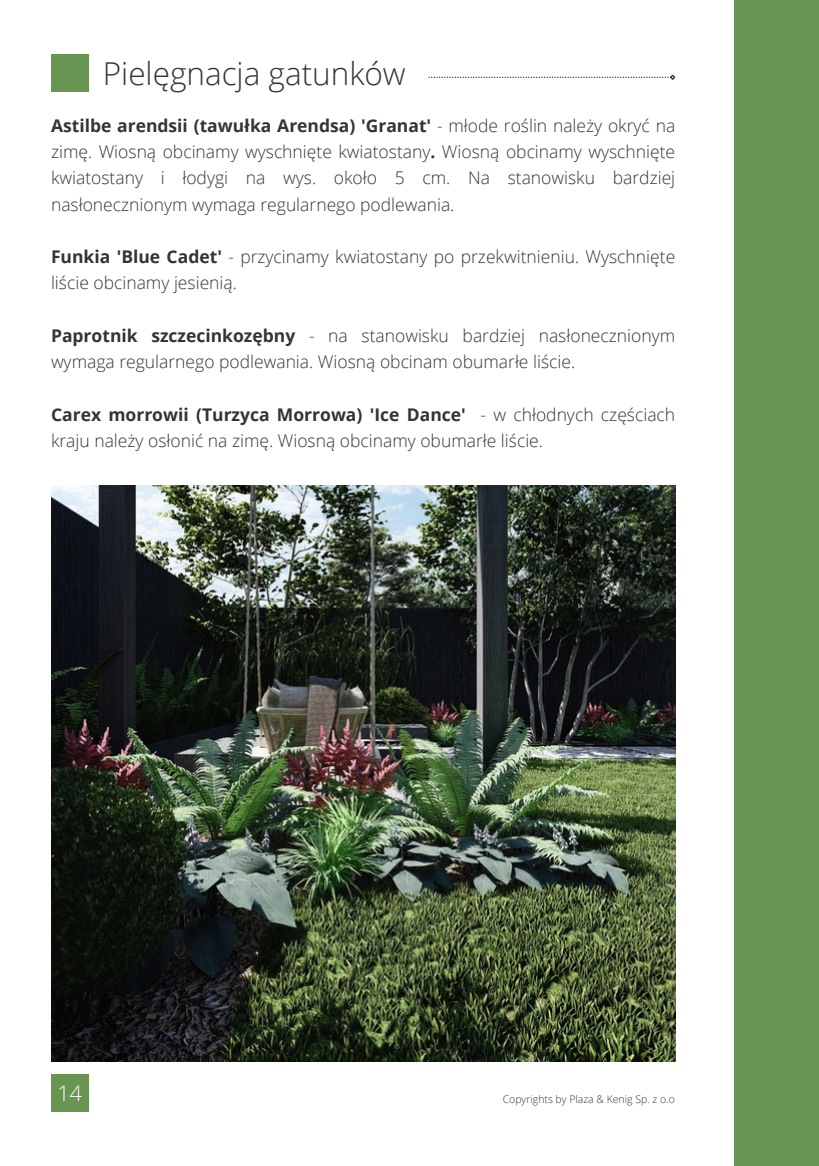
<style>
.page{position:relative;width:819px;height:1166px;background:#fff}
.page>*{position:absolute;margin:0;border:0;box-sizing:border-box;transform-origin:0 0}
.t1{font:300 31.5px "Open Sans";color:#343434}
.t2{font:300 21.35px "Open Sans";color:#fff}
.t3{font:300 17.5px/26.2px "Open Sans";color:#343434}
.t4{font:700 17.5px "Open Sans";color:#343434}
.t5{font:300 10.5px "Open Sans";color:#343434}
.s1{font-weight:700}
.s2{font-weight:300}
</style>
<div class="page">
<div style="left:51px;top:55px;width:37px;height:37px;background:#699552"></div>
<svg style="left:428px;top:74px;width:248px;height:6px"></svg>
<img style="left:51px;top:486px;width:625px;height:575px">
<div style="left:734px;top:0;width:85px;height:1165px;background:#699552"></div>
<div style="left:51px;top:1074px;width:37px;height:37px;background:#699552"></div>
<h1 class="t1" style="left:103px;top:51px;width:304px">Pielęgnacja gatunków</h1>
<h2 class="t3" style="left:51px;top:112px;width:626px;text-align:justify"><span class="s1">Astilbe arendsii (tawułka Arendsa) 'Granat'</span> - młode roślin należy okryć na zimę. Wiosną obcinamy wyschnięte kwiatostany<span class="s1">.</span> Wiosną obcinamy wyschnięte kwiatostany i łodygi na wys. około 5 cm. Na stanowisku bardziej nasłonecznionym wymaga regularnego podlewania.</h2>
<h2 class="t3" style="left:51px;top:243px;width:626px"><span class="s1">Funkia 'Blue Cadet'</span> - przycinamy kwiatostany po przekwitnieniu. Wyschnięte liście obcinamy jesienią.</h2>
<h2 class="t3" style="left:51px;top:322px;width:626px"><span class="s1">Paprotnik szczecinkozębny</span> - na stanowisku bardziej nasłonecznionym wymaga regularnego podlewania. Wiosną obcinam obumarłe liście.</h2>
<h2 class="t4" style="left:51px;top:402px;width:626px">Carex morrowii (Turzyca Morrowa) 'Ice Dance' <span class="s2">- w chłodnych częściach</span></h2>
<p class="t3" style="left:51px;top:427px;width:494px">kraju należy osłonić na zimę. Wiosną obcinamy obumarłe liście.</p>
<p class="t2" style="left:58px;top:1078px;width:26px">14</p>
<p class="t5" style="left:503px;top:1092px;width:174px">Copyrights by Plaza &amp; Kenig Sp. z o.o</p>
</div>
